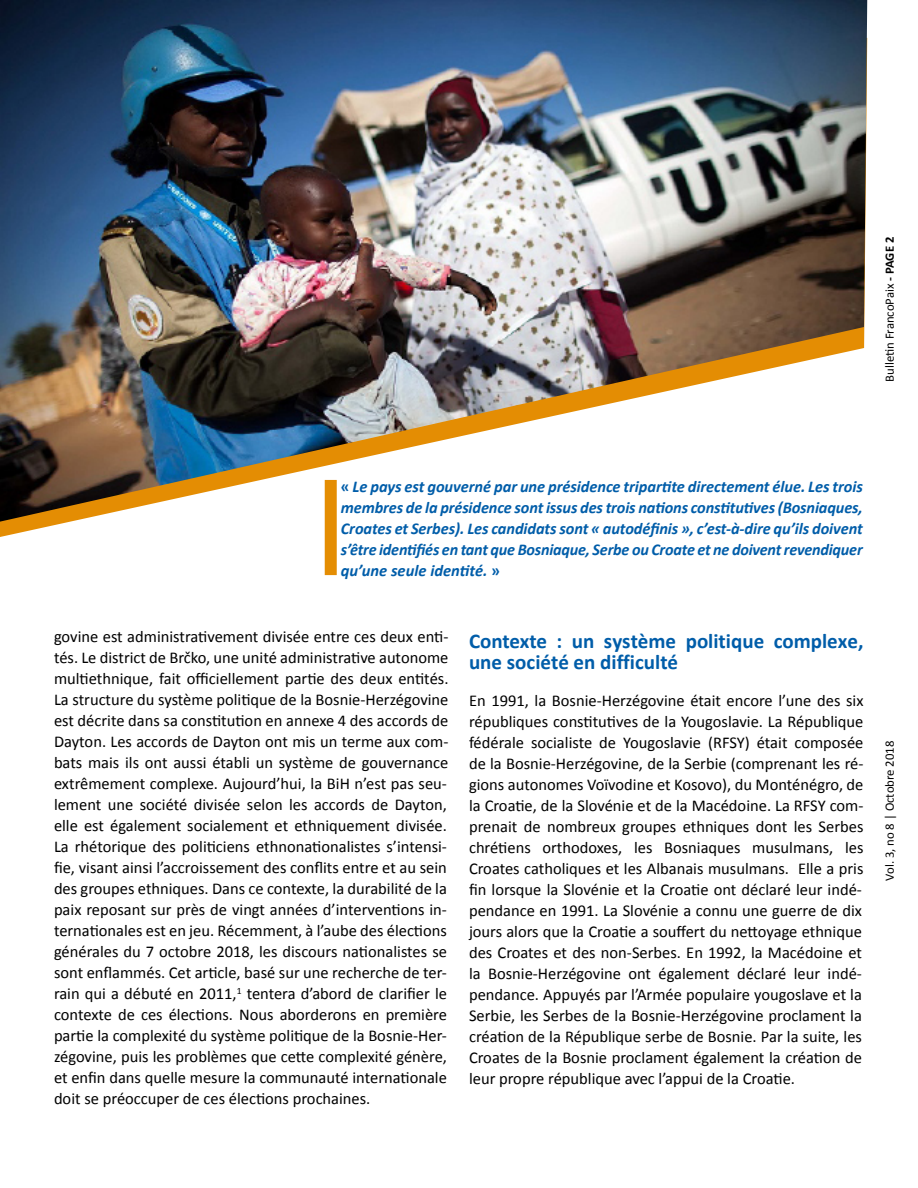
<style>
.page{position:relative;width:918px;height:1188px;background:#fff}
.page>*{position:absolute;margin:0;border:0;box-sizing:border-box;transform-origin:0 0}
.t1{font:700 21px/21px "Calibri";color:#005da9}
.t2{font:16.5px/21px "Calibri";color:#000;text-align:justify}
.t3{font:italic 700 16.5px/21px "Calibri";letter-spacing:-.01em;color:#005da9;text-align:justify}
.t4{font:12.75px "Calibri";color:#000}
.s1{font-weight:700}
.s2{font-style:normal}
</style>
<div class="page">
<div style="left:325px;top:480px;width:12px;height:95px;background:#e48d03"></div>
<img style="left:0;top:0;width:867px;height:522px">
<p class="t4" style="left:881px;top:382px;width:147px;rotate:-90deg">Bulletin FrancoPaix <span class="s1">- PAGE 2</span></p>
<p class="t3" style="left:341px;top:476px;width:524px"><span class="s2">«</span> Le pays est gouverné par une présidence tripartite directement élue. Les trois membres de la présidence sont issus des trois nations constitutives (Bosniaques, Croates et Serbes). Les candidats sont « autodéfinis », c’est-à-dire qu’ils doivent s’être identifiés en tant que Bosniaque, Serbe ou Croate et ne doivent revendiquer qu’une seule identité. <span class="s2">»</span></p>
<p class="t2" style="left:54px;top:626px;width:396px">govine est administrativement divisée entre ces deux enti&shy;tés. Le district de Brčko, une unité administrative autonome multiethnique, fait officiellement partie des deux entités.<br>La structure du système politique de la Bosnie-Herzégovine est décrite dans sa constitution en annexe 4 des accords de Dayton. Les accords de Dayton ont mis un terme aux com&shy;bats mais ils ont aussi établi un système de gouvernance extrêmement complexe. Aujourd’hui, la BiH n’est pas seu&shy;lement une société divisée selon les accords de Dayton, elle est également socialement et ethniquement divisée.<br>La rhétorique des politiciens ethnonationalistes s’intensi&shy;fie, visant ainsi l’accroissement des conflits entre et au sein des groupes ethniques. Dans ce contexte, la durabilité de la paix reposant sur près de vingt années d’interventions in&shy;ternationales est en jeu. Récemment, à l’aube des élections générales du 7 octobre 2018, les discours nationalistes se sont enflammés. Cet article, basé sur une recherche de ter&shy;rain qui a débuté en 2011,<sup>1</sup> tentera d’abord de clarifier le contexte de ces élections. Nous aborderons en première partie la complexité du système politique de la Bosnie-Her&shy;zégovine, puis les problèmes que cette complexité génère, et enfin dans quelle mesure la communauté internationale doit se préoccuper de ces élections prochaines.</p>
<p class="t1" style="left:469px;top:630px;width:396px">Contexte : un système politique complexe, une société en difficulté</p>
<p class="t2" style="left:469px;top:690px;width:396px">En 1991, la Bosnie-Herzégovine était encore l’une des six républiques constitutives de la Yougoslavie. La République fédérale socialiste de Yougoslavie (RFSY) était composée de la Bosnie-Herzégovine, de la Serbie (comprenant les ré&shy;gions autonomes Voïvodine et Kosovo), du Monténégro, de la Croatie, de la Slovénie et de la Macédoine. La RFSY com&shy;prenait de nombreux groupes ethniques dont les Serbes chrétiens orthodoxes, les Bosniaques musulmans, les Croates catholiques et les Albanais musulmans. Elle a pris fin lorsque la Slovénie et la Croatie ont déclaré leur indé&shy;pendance en 1991. La Slovénie a connu une guerre de dix jours alors que la Croatie a souffert du nettoyage ethnique des Croates et des non-Serbes. En 1992, la Macédoine et la Bosnie-Herzégovine ont également déclaré leur indé&shy;pendance. Appuyés par l’Armée populaire yougoslave et la Serbie, les Serbes de la Bosnie-Herzégovine proclament la création de la République serbe de Bosnie. Par la suite, les Croates de la Bosnie proclament également la création de leur propre république avec l’appui de la Croatie.</p>
<p class="t4" style="left:881px;top:881px;width:142px;rotate:-90deg">Vol. 3, no 8 | Octobre 2018</p>
</div>
